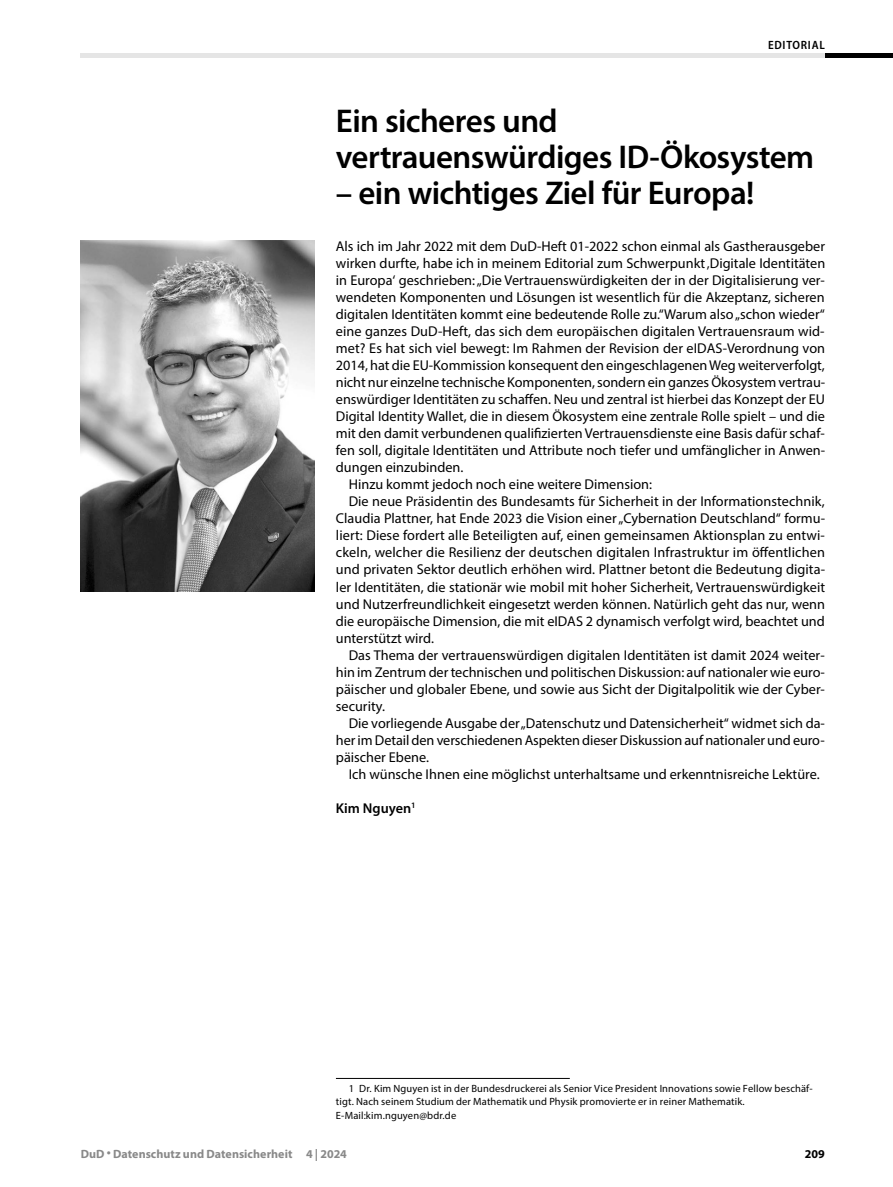
<style>
.page{position:relative;width:893px;height:1187px;background:#fff}
.page>*{position:absolute;margin:0;border:0;box-sizing:border-box;transform-origin:0 0}
.t1{font:600 33px/36px "Myriad Pro";letter-spacing:-.02em;color:#000}
.t2{font:14.25px "Myriad Pro";color:#000}
.t3{font:600 14.25px "Myriad Pro";color:#000}
.t4{font:700 12px "Myriad Pro";letter-spacing:.005em;color:#898989}
.t5{font:600 semi-condensed 12px "Myriad Pro";letter-spacing:.06em;color:#000}
.t6{font:700 12px "Myriad Pro";color:#000}
.t7{font:10.5px/13.5px "Myriad Pro";letter-spacing:.01em;color:#000}
</style>
<div class="page">
<hr style="left:336px;top:1077px;width:234px;height:1px;background:#000">
<img style="left:81px;top:240px;width:234px;height:351px">
<hr style="left:825px;top:53px;width:68px;height:4px;background:#000">
<hr style="left:81px;top:53px;width:744px;height:4px;background:#e5e5e5">
<p class="t5" style="left:768px;top:38px;width:58px">EDITORIAL</p>
<h1 class="t1" style="left:336px;top:102px;width:480px">Ein sicheres und vertrauenswürdiges ID-Ökosystem</h1>
<h1 class="t1" style="left:336px;top:174px;width:420px">– ein wichtiges Ziel für Europa!</h1>
<p class="t2" style="left:336px;top:237px;width:491px">Als ich im Jahr 2022 mit dem DuD-Heft 01-2022 schon einmal als Gastherausgeber</p>
<p class="t2" style="left:336px;top:254px;width:491px">wirken durfte, habe ich in meinem Editorial zum Schwerpunkt ‚Digitale Identitäten</p>
<p class="t2" style="left:336px;top:271px;width:490px">in Europa‘ geschrieben: „Die Vertrauenswürdigkeiten der in der Digitalisierung ver-</p>
<p class="t2" style="left:336px;top:288px;width:490px">wendeten Komponenten und Lösungen ist wesentlich für die Akzeptanz, sicheren</p>
<p class="t2" style="left:336px;top:305px;width:491px">digitalen Identitäten kommt eine bedeutende Rolle zu.“Warum also „schon wieder“</p>
<p class="t2" style="left:336px;top:322px;width:490px">eine ganzes DuD-Heft, das sich dem europäischen digitalen Vertrauensraum wid-</p>
<p class="t2" style="left:336px;top:339px;width:491px">met? Es hat sich viel bewegt: Im Rahmen der Revision der eIDAS-Verordnung von</p>
<p class="t2" style="left:336px;top:356px;width:490px">2014, hat die EU-Kommission konsequent den eingeschlagenen Weg weiterverfolgt,</p>
<p class="t2" style="left:336px;top:373px;width:491px">nicht nur einzelne technische Komponenten, sondern ein ganzes Ökosystem vertrau-</p>
<p class="t2" style="left:336px;top:390px;width:490px">enswürdiger Identitäten zu schaffen. Neu und zentral ist hierbei das Konzept der EU</p>
<p class="t2" style="left:336px;top:407px;width:490px">Digital Identity Wallet, die in diesem Ökosystem eine zentrale Rolle spielt – und die</p>
<p class="t2" style="left:336px;top:424px;width:490px">mit den damit verbundenen qualifizierten Vertrauensdienste eine Basis dafür schaf-</p>
<p class="t2" style="left:336px;top:441px;width:491px">fen soll, digitale Identitäten und Attribute noch tiefer und umfänglicher in Anwen-</p>
<p class="t2" style="left:336px;top:458px;width:129px">dungen einzubinden.</p>
<p class="t2" style="left:349px;top:476px;width:305px">Hinzu kommt jedoch noch eine weitere Dimension:</p>
<p class="t2" style="left:349px;top:493px;width:477px">Die neue Präsidentin des Bundesamts für Sicherheit in der Informationstechnik,</p>
<p class="t2" style="left:336px;top:510px;width:491px">Claudia Plattner, hat Ende 2023 die Vision einer „Cybernation Deutschland“ formu-</p>
<p class="t2" style="left:336px;top:527px;width:490px">liert: Diese fordert alle Beteiligten auf, einen gemeinsamen Aktionsplan zu entwi-</p>
<p class="t2" style="left:336px;top:544px;width:491px">ckeln, welcher die Resilienz der deutschen digitalen Infrastruktur im öffentlichen</p>
<p class="t2" style="left:336px;top:561px;width:491px">und privaten Sektor deutlich erhöhen wird. Plattner betont die Bedeutung digita-</p>
<p class="t2" style="left:336px;top:578px;width:491px">ler Identitäten, die stationär wie mobil mit hoher Sicherheit, Vertrauenswürdigkeit</p>
<p class="t2" style="left:336px;top:595px;width:490px">und Nutzerfreundlichkeit eingesetzt werden können. Natürlich geht das nur, wenn</p>
<p class="t2" style="left:336px;top:612px;width:490px">die europäische Dimension, die mit eIDAS 2 dynamisch verfolgt wird, beachtet und</p>
<p class="t2" style="left:336px;top:629px;width:100px">unterstützt wird.</p>
<p class="t2" style="left:349px;top:646px;width:478px">Das Thema der vertrauenswürdigen digitalen Identitäten ist damit 2024 weiter-</p>
<p class="t2" style="left:336px;top:663px;width:490px">hin im Zentrum der technischen und politischen Diskussion: auf nationaler wie euro-</p>
<p class="t2" style="left:336px;top:680px;width:490px">päischer und globaler Ebene, und sowie aus Sicht der Digitalpolitik wie der Cyber-</p>
<p class="t2" style="left:336px;top:697px;width:51px">security.</p>
<p class="t2" style="left:349px;top:714px;width:478px">Die vorliegende Ausgabe der „Datenschutz und Datensicherheit“ widmet sich da-</p>
<p class="t2" style="left:336px;top:731px;width:490px">her im Detail den verschiedenen Aspekten dieser Diskussion auf nationaler und euro-</p>
<p class="t2" style="left:336px;top:748px;width:95px">päischer Ebene.</p>
<p class="t2" style="left:349px;top:765px;width:472px">Ich wünsche Ihnen eine möglichst unterhaltsame und erkenntnisreiche Lektüre.</p>
<p class="t3" style="left:336px;top:798px;width:81px">Kim Nguyen<sup>1</sup></p>
<p class="t7" style="left:336px;top:1081px;width:478px;text-indent:13px">1 Dr. Kim Nguyen ist in der Bundesdruckerei als Senior Vice President Innovations sowie Fellow beschäf&shy;tigt. Nach seinem Studium der Mathematik und Physik promovierte er in reiner Mathematik.<br>E-Mail:kim.nguyen@bdr.de</p>
<p class="t4" style="left:81px;top:1145px;width:268px">DuD • Datenschutz und Datensicherheit 4 | 2024</p>
<p class="t6" style="left:805px;top:1145px;width:22px">209</p>
</div>
